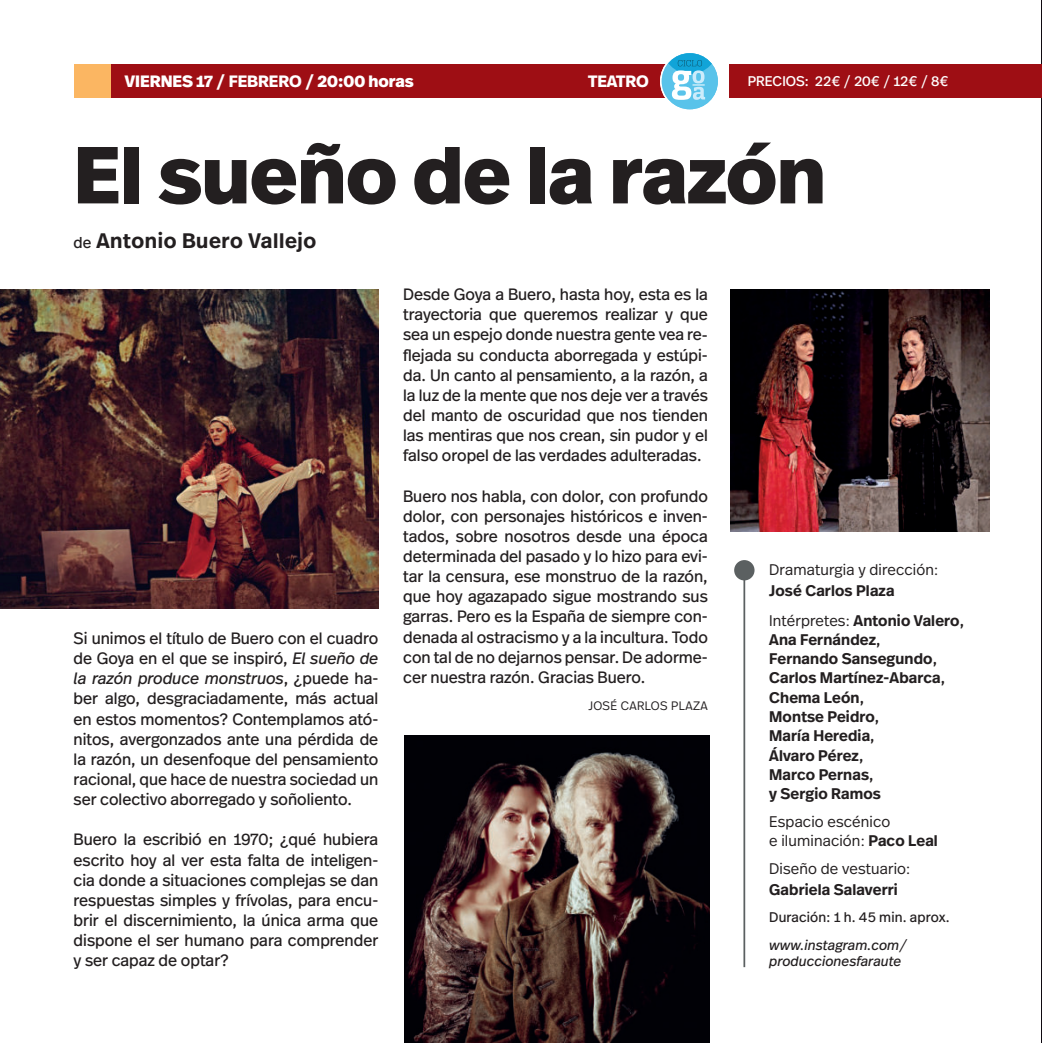
<style>
.page{position:relative;width:1042px;height:1043px;background:#fff}
.page>*{position:absolute;margin:0;border:0;box-sizing:border-box;transform-origin:0 0}
.t1{font:800 80.5px "Real Head Pro";color:#231f20}
.t2{font:600 21px "Real Head Pro";letter-spacing:.03em;color:#231f20}
.t3{font:16.45px/20.1px "Real Head Pro";color:#231f20;text-align:justify}
.t4{font:800 16.45px "Real Head Pro";color:#fff}
.t5{font:700 16.45px "Real Head Pro";color:#fff}
.t6{font:600 15.4px/19.2px "Real Head Pro";letter-spacing:.01em;color:#231f20}
.t7{font:300 15.4px/19.2px "Real Head Pro";letter-spacing:.01em;color:#231f20}
.t8{font:italic 14px/16.8px "Real Head Pro";letter-spacing:.01em;color:#231f20}
.t9{font:14px "Real Head Pro";letter-spacing:.01em;color:#231f20}
.t10{font:14px "Real Head Pro";color:#fff}
.t11{font:300 12.25px "Real Head Pro";letter-spacing:.03em;color:#231f20}
.s1{font-weight:700}
.s2{font-weight:400;font-size:15.75px}
.s3{font-style:italic}
.s4{font-weight:300}
.s5{font-weight:400}
.s6{font-weight:600}
</style>
<div class="page">
<img style="left:1041px;top:1px;width:1px;height:1039px">
<div style="left:729px;top:64px;width:312px;height:34px;background:#9e0e14"></div>
<div style="left:74px;top:64px;width:618px;height:34px;background:#9e0e14"></div>
<div style="left:74px;top:64px;width:36px;height:34px;background:#fbb662"></div>
<div style="left:734px;top:560px;width:20px;height:20px;background:#5b6061;border-radius:50%"></div>
<hr style="left:743px;top:572px;width:2px;height:394px;background:#5b6061">
<div style="left:660px;top:51px;width:59px;height:60px;border:3px solid #fff;border-radius:50%"></div>
<div style="left:661px;top:53px;width:56px;height:56px;background:#59c3ea;border-radius:50%"></div>
<svg style="left:662px;top:53px;width:55px;height:47px"></svg>
<img style="left:404px;top:735px;width:305px;height:307px">
<img style="left:0;top:289px;width:379px;height:319px">
<img style="left:730px;top:289px;width:259px;height:242px">
<p class="t4" style="left:125px;top:72px;width:290px">VIERNES 17 <span class="s1">/ FEBRERO /</span> 20:00 horas</p>
<p class="t5" style="left:588px;top:72px;width:62px">TEATRO</p>
<p class="t10" style="left:747px;top:74px;width:202px">PRECIOS: 22€ / 20€ / 12€ / 8€</p>
<h1 class="t1" style="left:74px;top:130px;width:753px">El sueño de la razón</h1>
<p class="t2" style="left:74px;top:229px;width:244px"><span class="s2">de</span> Antonio Buero Vallejo</p>
<p class="t3" style="left:74px;top:628px;width:306px">Si unimos el título de Buero con el cuadro de Goya en el que se inspiró, <span class="s3">El sueño de la razón produce monstruos</span>, ¿puede ha&shy;ber algo, desgraciadamente, más actual en estos momentos? Contemplamos ató&shy;nitos, avergonzados ante una pérdida de la razón, un desenfoque del pensamiento racional, que hace de nuestra sociedad un ser colectivo aborregado y soñoliento.</p>
<p class="t3" style="left:74px;top:829px;width:306px">Buero la escribió en 1970; ¿qué hubiera escrito hoy al ver esta falta de inteligen&shy;cia donde a situaciones complejas se dan respuestas simples y frívolas, para encu&shy;brir el discernimiento, la única arma que dispone el ser humano para comprender y ser capaz de optar?</p>
<p class="t3" style="left:403px;top:284px;width:306px">Desde Goya a Buero, hasta hoy, esta es la trayectoria que queremos realizar y que sea un espejo donde nuestra gente vea re&shy;flejada su conducta aborregada y estúpi&shy;da. Un canto al pensamiento, a la razón, a la luz de la mente que nos deje ver a través del manto de oscuridad que nos tienden las mentiras que nos crean, sin pudor y el falso oropel de las verdades adulteradas.</p>
<p class="t3" style="left:403px;top:485px;width:306px">Buero nos habla, con dolor, con profundo dolor, con personajes históricos e inven&shy;tados, sobre nosotros desde una época determinada del pasado y lo hizo para evi&shy;tar la censura, ese monstruo de la razón, que hoy agazapado sigue mostrando sus garras. Pero es la España de siempre con&shy;denada al ostracismo y a la incultura. Todo con tal de no dejarnos pensar. De adorme&shy;cer nuestra razón. Gracias Buero.</p>
<p class="t11" style="left:588px;top:699px;width:121px">JOSÉ CARLOS PLAZA</p>
<p class="t7" style="left:769px;top:559px;width:170px">Dramaturgia y dirección:</p>
<p class="t6" style="left:769px;top:575px;width:196px;line-height:29.8px">José Carlos Plaza<br><span class="s4">Intérpretes:</span> Antonio Valero<span class="s5">,</span></p>
<p class="t6" style="left:769px;top:629px;width:177px">Ana Fernández<span class="s5">,<br></span>Fernando Sansegundo<span class="s5">,<br></span>Carlos Martínez-Abarca<span class="s5">,<br></span>Chema León<span class="s5">,<br></span>Montse Peidro<span class="s5">,<br></span>María Heredia<span class="s5">,<br></span>Álvaro Pérez<span class="s5">,<br></span>Marco Pernas<span class="s5">,<br></span>y Sergio Ramos</p>
<p class="t7" style="left:769px;top:811px;width:170px">Espacio escénico<br>e iluminación: <span class="s6">Paco Leal</span></p>
<p class="t7" style="left:769px;top:858px;width:143px">Diseño de vestuario:</p>
<p class="t6" style="left:769px;top:879px;width:130px">Gabriela Salaverri</p>
<p class="t9" style="left:769px;top:909px;width:182px">Duración: 1 h. 45 min. aprox.</p>
<p class="t8" style="left:769px;top:936px;width:139px">www.instagram.com/ produccionesfaraute</p>
</div>
